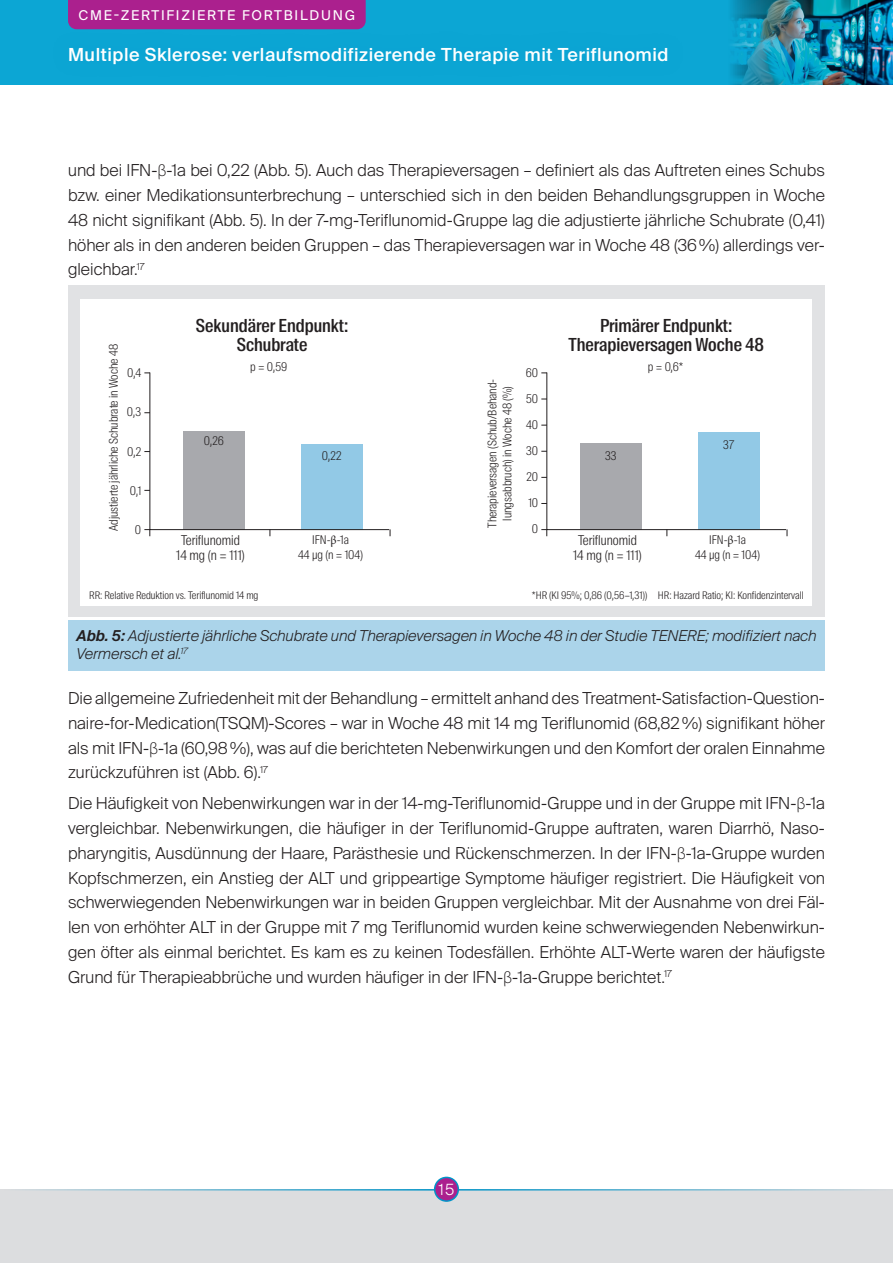
<style>
.page{position:relative;width:893px;height:1263px;background:#fff}
.page>*{position:absolute;margin:0;border:0;box-sizing:border-box;transform-origin:0 0}
.t1{font:500 18px/19.5px "Suisse Intl Cond";color:#231f20;text-align:center}
.t2{font:500 18px "Suisse Intl";letter-spacing:.03em;color:#fff}
.t3{font:300 16.5px/24.8px "Suisse Intl";color:#231f20;text-align:justify}
.t4{font:300 15.45px "Suisse Intl";color:#fff}
.t5{font:italic 300 15px/18px "Suisse Intl";color:#231f20}
.t6{font:300 13.5px/15px "Suisse Intl Cond";color:#231f20;text-align:center}
.t7{font:13.5px "Suisse Intl";letter-spacing:.13em;color:#fff}
.t8{font:300 12px/26px "Suisse Intl Cond";color:#231f20;text-align:center}
.t9{font:300 10.5px "Suisse Intl Cond";color:#231f20}
.s1{font-family:"Myriad Pro"}
.s2{font-family:"Minion Pro";font-weight:400}
.s3{font-weight:600}
</style>
<div class="page">
<div style="left:0;top:0;width:893px;height:84px;background:#0ca6d4"></div>
<img style="left:731px;top:0;width:162px;height:84px">
<div style="left:0;top:1189px;width:893px;height:74px;background:#dcdddf"></div>
<div style="left:68px;top:0;width:298px;height:29px;background:#ab208e"></div>
<hr style="left:0;top:1189px;width:893px;height:1px;background:#0094c8">
<div style="left:435px;top:1177px;width:23px;height:24px;background:#ab208e;border-radius:50%"></div>
<div style="left:434px;top:1177px;width:25px;height:25px;border:2px solid #0094c8;border-radius:50%"></div>
<div style="left:68px;top:621px;width:757px;height:50px;background:#abd4ea"></div>
<div style="left:68px;top:285px;width:757px;height:332px;background:#e1e2e4"></div>
<div style="left:81px;top:300px;width:731px;height:306px;background:#fff"></div>
<svg style="left:144px;top:372px;width:247px;height:164px"></svg>
<svg style="left:541px;top:372px;width:247px;height:164px"></svg>
<p class="t7" style="left:79px;top:7px;width:278px">CME-ZERTIFIZIERTE FORTBILDUNG</p>
<p class="t2" style="left:68px;top:44px;width:602px">Multiple Sklerose: verlaufsmodifizierende Therapie mit Teriflunomid</p>
<p class="t3" style="left:68px;top:158px;width:758px">und bei IFN-<span class="s1">β</span>-1a bei 0,22 (Abb. 5). Auch das Therapieversagen – definiert als das Auftreten eines Schubs bzw. einer Medikationsunterbrechung – unterschied sich in den beiden Behandlungsgruppen in Woche 48 nicht signifikant (Abb. 5). In der 7-mg-Teriflunomid-Gruppe lag die adjustierte jährliche Schubrate (0,41) höher als in den anderen beiden Gruppen – das Therapieversagen war in Woche 48 (36%) allerdings ver&shy;gleichbar.<sup>17</sup></p>
<p class="t8" style="left:101px;top:531px;width:188px;rotate:-90deg">Adjustierte jährliche Schubrate in Woche 48</p>
<p class="t8" style="left:127px;top:360px;width:16px">0,4</p>
<p class="t8" style="left:127px;top:399px;width:16px">0,3</p>
<p class="t8" style="left:127px;top:438px;width:16px">0,2</p>
<p class="t8" style="left:130px;top:478px;width:13px">0,1</p>
<p class="t8" style="left:135px;top:517px;width:8px">0</p>
<p class="t1" style="left:196px;top:316px;width:154px">Sekundärer Endpunkt:<br>Schubrate</p>
<p class="t8" style="left:204px;top:428px;width:22px">0,26</p>
<p class="t8" style="left:250px;top:354px;width:39px">p = 0,59</p>
<p class="t8" style="left:322px;top:443px;width:21px">0,22</p>
<p class="t6" style="left:176px;top:533px;width:70px">Teriflunomid<br>14 mg (n = 111)</p>
<p class="t8" style="left:298px;top:532px;width:67px;line-height:15px">IFN-<span class="s2">β</span>-1a<br>44 µg (n = 104)</p>
<p class="t8" style="left:485px;top:528px;width:151px;line-height:15px;rotate:-90deg">Therapieversagen (Schub/Behand&shy;lungsabbruch) in Woche 48 (%)</p>
<p class="t8" style="left:526px;top:360px;width:14px">60<br>50<br>40<br>30<br>20<br>10<br>0</p>
<p class="t1" style="left:568px;top:316px;width:197px">Primärer Endpunkt:<br>Therapieversagen Woche 48</p>
<p class="t8" style="left:605px;top:443px;width:13px">33</p>
<p class="t8" style="left:648px;top:354px;width:37px">p = 0,6*</p>
<p class="t8" style="left:723px;top:431px;width:12px">37</p>
<p class="t6" style="left:573px;top:533px;width:70px">Teriflunomid<br>14 mg (n = 111)</p>
<p class="t8" style="left:695px;top:532px;width:67px;line-height:15px">IFN-<span class="s2">β</span>-1a<br>44 µg (n = 104)</p>
<p class="t9" style="left:89px;top:589px;width:171px">RR: Relative Reduktion vs. Teriflunomid 14 mg</p>
<p class="t9" style="left:532px;top:589px;width:273px">*HR (KI 95%; 0,86 (0,56–1,31)) HR: Hazard Ratio; KI: Konfidenzintervall</p>
<p class="t5" style="left:77px;top:627px;width:741px"><span class="s3">Abb. 5:</span> Adjustierte jährliche Schubrate und Therapieversagen in Woche 48 in der Studie TENERE; modifiziert nach<br>Vermersch et al.<sup>17</sup></p>
<p class="t3" style="left:68px;top:686px;width:758px">Die allgemeine Zufriedenheit mit der Behandlung – ermittelt anhand des Treatment-Satisfaction-Question&shy;naire-for-Medication(TSQM)-Scores – war in Woche 48 mit 14 mg Teriflunomid (68,82%) signifikant höher als mit IFN-<span class="s1">β</span>-1a (60,98%), was auf die berichteten Nebenwirkungen und den Komfort der oralen Einnahme zurückzuführen ist (Abb. 6).<sup>17</sup></p>
<p class="t3" style="left:68px;top:791px;width:758px">Die Häufigkeit von Nebenwirkungen war in der 14-mg-Teriflunomid-Gruppe und in der Gruppe mit IFN-<span class="s1">β</span>-1a vergleichbar. Nebenwirkungen, die häufiger in der Teriflunomid-Gruppe auftraten, waren Diarrhö, Naso&shy;pharyngitis, Ausdünnung der Haare, Parästhesie und Rückenschmerzen. In der IFN-<span class="s1">β</span>-1a-Gruppe wurden Kopfschmerzen, ein Anstieg der ALT und grippeartige Symptome häufiger registriert. Die Häufigkeit von schwerwiegenden Nebenwirkungen war in beiden Gruppen vergleichbar. Mit der Ausnahme von drei Fäl&shy;len von erhöhter ALT in der Gruppe mit 7 mg Teriflunomid wurden keine schwerwiegenden Nebenwirkun&shy;gen öfter als einmal berichtet. Es kam es zu keinen Todesfällen. Erhöhte ALT-Werte waren der häufigste Grund für Therapieabbrüche und wurden häufiger in der IFN-<span class="s1">β</span>-1a-Gruppe berichtet.<sup>17</sup></p>
<p class="t4" style="left:439px;top:1180px;width:17px">15</p>
</div>
